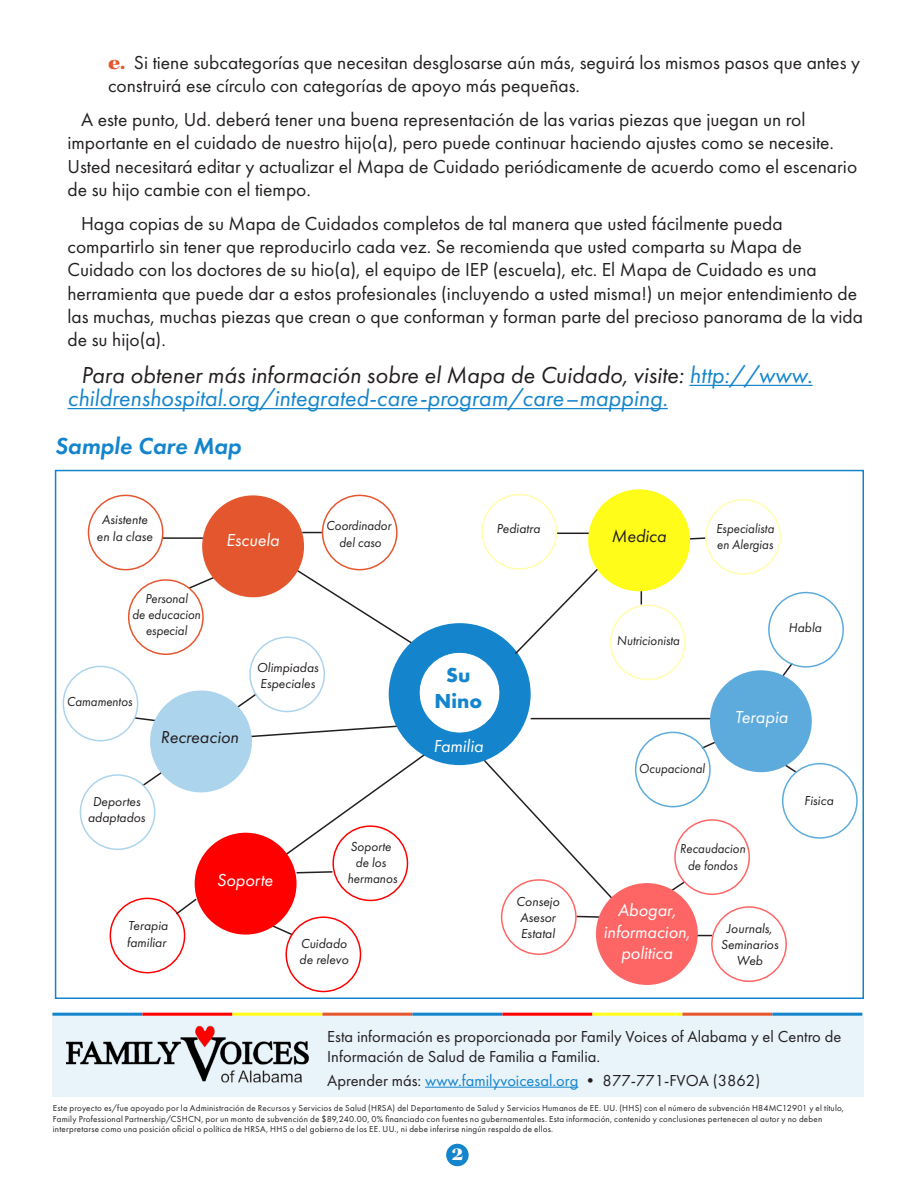
<style>
.page{position:relative;width:918px;height:1188px;background:#fff}
.page>*{position:absolute;margin:0;border:0;box-sizing:border-box;transform-origin:0 0}
.t1{font:italic 24px/23.2px "Futura PT";color:#1485cc}
.t2{font:italic 600 24px "Futura PT";color:#1485cc}
.t3{font:700 21px "Futura PT";color:#1485cc}
.t4{font:19.5px/23.2px "Futura PT";color:#231f20}
.t5{font:italic 18px "Futura PT";color:#fff}
.t6{font:italic 18px "Futura PT";color:#231f20}
.t7{font:18px "Kepler Std Black Ext Subh";color:#fff}
.t8{font:16.5px/19.8px "Futura PT";color:#231f20}
.t9{font:italic 13.5px "Futura PT";color:#231f20}
.t10{font:italic 13.5px "Futura PT";color:#231f20;scale:.95 1}
.Pull_Text{font:9px/10.8px "Futura PT";letter-spacing:.025em;color:#231f20}
.s1{font-family:"Kepler Std Black Ext Subh";font-size:21px;color:#e4572e}
.s2{font-family:"Kepler Std Black Ext Subh";font-size:18px;color:#e4572e}
.s3{color:#231f20}
.s4{color:#1485cc}
</style>
<div class="page">
<div style="left:53px;top:1016px;width:811px;height:80px;background:#e8f3fa"></div>
<img style="left:66px;top:1025px;width:243px;height:58px">
<hr style="left:52px;top:1013px;width:90px;height:3px;background:#1485cc">
<hr style="left:142px;top:1013px;width:90px;height:3px;background:#fe0000">
<hr style="left:232px;top:1013px;width:90px;height:3px;background:#fffc19">
<hr style="left:322px;top:1013px;width:90px;height:3px;background:#e4572e">
<hr style="left:412px;top:1013px;width:90px;height:3px;background:#1485cc">
<hr style="left:502px;top:1013px;width:90px;height:3px;background:#fe0000">
<hr style="left:592px;top:1013px;width:90px;height:3px;background:#fffc19">
<hr style="left:682px;top:1013px;width:90px;height:3px;background:#e4572e">
<hr style="left:772px;top:1013px;width:90px;height:3px;background:#1485cc">
<div style="left:446px;top:1144px;width:23px;height:22px;background:#1485cc;border-radius:50%"></div>
<hr style="left:689px;top:385px;width:124px;height:1px;background:#1485cc">
<hr style="left:68px;top:408px;width:600px;height:1px;background:#1485cc">
<svg style="left:670px;top:880px;width:16px;height:12px"></svg>
<hr style="left:557px;top:533px;width:36px;height:1px;background:#231f20">
<svg style="left:641px;top:591px;width:1px;height:14px"></svg>
<svg style="left:782px;top:661px;width:12px;height:15px"></svg>
<svg style="left:780px;top:761px;width:18px;height:13px"></svg>
<svg style="left:700px;top:740px;width:19px;height:10px"></svg>
<svg style="left:698px;top:935px;width:14px;height:1px"></svg>
<svg style="left:577px;top:915px;width:22px;height:3px"></svg>
<svg style="left:273px;top:926px;width:21px;height:11px"></svg>
<svg style="left:187px;top:574px;width:28px;height:16px"></svg>
<hr style="left:162px;top:537px;width:48px;height:2px;background:#231f20">
<div style="left:88px;top:495px;width:76px;height:75px;border:2px solid #e4572e;border-radius:50%"></div>
<svg style="left:272px;top:553px;width:158px;height:103px"></svg>
<svg style="left:480px;top:756px;width:135px;height:146px"></svg>
<div style="left:389px;top:624px;width:141px;height:140px;background:#1485cc;border-radius:50%"></div>
<svg style="left:513px;top:549px;width:104px;height:107px"></svg>
<hr style="left:531px;top:718px;width:194px;height:1px;background:#231f20">
<div style="left:202px;top:495px;width:102px;height:102px;background:#e4572e;border-radius:50%"></div>
<div style="left:588px;top:489px;width:102px;height:102px;background:#fffc19;border-radius:50%"></div>
<div style="left:710px;top:670px;width:102px;height:102px;background:#5dabdc;border-radius:50%"></div>
<div style="left:596px;top:883px;width:102px;height:102px;background:#fe6666;border-radius:50%"></div>
<div style="left:195px;top:833px;width:102px;height:102px;background:#fe0000;border-radius:50%"></div>
<svg style="left:133px;top:689px;width:309px;height:168px"></svg>
<div style="left:322px;top:495px;width:76px;height:75px;border:2px solid #e4572e;border-radius:50%"></div>
<svg style="left:302px;top:532px;width:20px;height:1px"></svg>
<div style="left:128px;top:579px;width:76px;height:76px;border:2px solid #e4572e;border-radius:50%"></div>
<div style="left:80px;top:774px;width:75px;height:76px;border:2px solid #add4ed;border-radius:50%"></div>
<div style="left:110px;top:898px;width:75px;height:75px;border:2px solid #fe0000;border-radius:50%"></div>
<div style="left:711px;top:906px;width:76px;height:76px;border:2px solid #fe6666;border-radius:50%"></div>
<div style="left:768px;top:592px;width:76px;height:76px;border:2px solid #5dabdc;border-radius:50%"></div>
<div style="left:481px;top:494px;width:76px;height:76px;border:2px solid #fffeae;border-radius:50%"></div>
<div style="left:249px;top:636px;width:76px;height:76px;border:2px solid #add4ed;border-radius:50%"></div>
<div style="left:63px;top:666px;width:75px;height:75px;border:2px solid #add4ed;border-radius:50%"></div>
<div style="left:285px;top:916px;width:76px;height:76px;border:2px solid #fe0000;border-radius:50%"></div>
<div style="left:674px;top:819px;width:76px;height:76px;border:2px solid #fe6666;border-radius:50%"></div>
<div style="left:501px;top:879px;width:76px;height:76px;border:2px solid #fe6666;border-radius:50%"></div>
<div style="left:635px;top:732px;width:76px;height:75px;border:2px solid #5dabdc;border-radius:50%"></div>
<div style="left:332px;top:825px;width:76px;height:76px;border:2px solid #fe0000;border-radius:50%"></div>
<div style="left:782px;top:763px;width:76px;height:76px;border:2px solid #5dabdc;border-radius:50%"></div>
<div style="left:705px;top:499px;width:76px;height:76px;border:2px solid #fffeae;border-radius:50%"></div>
<div style="left:610px;top:605px;width:76px;height:75px;border:2px solid #fffeae;border-radius:50%"></div>
<svg style="left:174px;top:897px;width:24px;height:19px"></svg>
<svg style="left:295px;top:870px;width:39px;height:4px"></svg>
<svg style="left:690px;top:537px;width:17px;height:3px"></svg>
<div style="left:419px;top:652px;width:81px;height:81px;background:#fff;border-radius:50%"></div>
<div style="left:419px;top:652px;width:81px;height:81px;border:1px solid #1485cc;border-radius:50%"></div>
<hr style="left:425px;top:1087px;width:153px;height:1px;background:#1485cc">
<p class="t4" style="left:108px;top:51px;width:754px"><span class="s1">e</span><span class="s2">.</span> Si tiene subcategorías que necesitan desglosarse aún más, seguirá los mismos pasos que antes y construirá ese círculo con categorías de apoyo más pequeñas.</p>
<p class="t4" style="left:68px;top:108px;width:791px;text-indent:14px">A este punto, Ud. deberá tener una buena representación de las varias piezas que juegan un rol importante en el cuidado de nuestro hijo(a), pero puede continuar haciendo ajustes como se necesite.<br>Usted necesitará editar y actualizar el Mapa de Cuidado periódicamente de acuerdo como el escenario de su hijo cambie con el tiempo.</p>
<p class="t4" style="left:68px;top:212px;width:797px;text-indent:14px">Haga copias de su Mapa de Cuidados completos de tal manera que usted fácilmente pueda compartirlo sin tener que reproducirlo cada vez. Se recomienda que usted comparta su Mapa de Cuidado con los doctores de su hio(a), el equipo de IEP (escuela), etc. El Mapa de Cuidado es una herramienta que puede dar a estos profesionales (incluyendo a usted misma!) un mejor entendimiento de las muchas, muchas piezas que crean o que conforman y forman parte del precioso panorama de la vida de su hijo(a).</p>
<p class="t1" style="left:68px;top:363px;width:747px;text-indent:14px"><span class="s3">Para obtener más información sobre el Mapa de Cuidado, visite:</span> http://www. childrenshospital.org/integrated-care-program/care–mapping.</p>
<p class="t2" style="left:55px;top:430px;width:188px">Sample Care Map</p>
<p class="t9" style="left:102px;top:512px;width:47px">Asistente</p>
<p class="t9" style="left:97px;top:528px;width:58px">en la clase</p>
<p class="t10" style="left:326px;top:518px;width:70px">Coordinador</p>
<p class="t10" style="left:339px;top:534px;width:46px">del caso</p>
<p class="t9" style="left:497px;top:520px;width:45px">Pediatra</p>
<p class="t5" style="left:226px;top:529px;width:55px">Escuela</p>
<p class="t6" style="left:612px;top:525px;width:56px">Medica</p>
<p class="t10" style="left:716px;top:521px;width:63px">Especialista</p>
<p class="t10" style="left:717px;top:537px;width:61px">en Alergias</p>
<p class="t9" style="left:145px;top:590px;width:44px">Personal</p>
<p class="t10" style="left:132px;top:607px;width:73px">de educacion</p>
<p class="t10" style="left:146px;top:623px;width:45px">especial</p>
<p class="t10" style="left:67px;top:693px;width:71px">Camamentos</p>
<p class="t6" style="left:161px;top:727px;width:80px">Recreacion</p>
<p class="t9" style="left:257px;top:660px;width:63px">Olimpiadas</p>
<p class="t9" style="left:260px;top:676px;width:56px">Especiales</p>
<p class="t9" style="left:93px;top:793px;width:49px">Deportes</p>
<p class="t9" style="left:88px;top:809px;width:59px">adaptados</p>
<p class="t3" style="left:446px;top:662px;width:26px">Su</p>
<p class="t3" style="left:435px;top:687px;width:49px">Nino</p>
<p class="t5" style="left:434px;top:736px;width:51px">Familia</p>
<p class="t10" style="left:617px;top:632px;width:68px">Nutricionista</p>
<p class="t10" style="left:639px;top:761px;width:71px">Ocupacional</p>
<p class="t9" style="left:788px;top:620px;width:35px">Habla</p>
<p class="t5" style="left:735px;top:706px;width:55px">Terapia</p>
<p class="t9" style="left:804px;top:792px;width:31px">Fisica</p>
<p class="t9" style="left:128px;top:918px;width:41px">Terapia</p>
<p class="t9" style="left:127px;top:934px;width:41px">familiar</p>
<p class="t5" style="left:217px;top:870px;width:58px">Soporte</p>
<p class="t9" style="left:351px;top:838px;width:42px">Soporte</p>
<p class="t9" style="left:356px;top:854px;width:32px">de los</p>
<p class="t9" style="left:348px;top:871px;width:51px">hermanos</p>
<p class="t9" style="left:301px;top:935px;width:48px">Cuidado</p>
<p class="t9" style="left:299px;top:951px;width:51px">de relevo</p>
<p class="t9" style="left:516px;top:893px;width:45px">Consejo</p>
<p class="t9" style="left:520px;top:910px;width:37px">Asesor</p>
<p class="t9" style="left:521px;top:926px;width:36px">Estatal</p>
<p class="t10" style="left:680px;top:841px;width:70px">Recaudacion</p>
<p class="t10" style="left:688px;top:857px;width:54px">de fondos</p>
<p class="t5" style="left:618px;top:899px;width:60px">Abogar,</p>
<p class="t5" style="left:604px;top:921px;width:88px">informacion,</p>
<p class="t5" style="left:621px;top:943px;width:53px">politica</p>
<p class="t9" style="left:727px;top:920px;width:47px">Journals,</p>
<p class="t9" style="left:721px;top:937px;width:59px">Seminarios</p>
<p class="t9" style="left:736px;top:953px;width:28px">Web</p>
<p class="t8" style="left:327px;top:1026px;width:516px">Esta información es proporcionada por Family Voices of Alabama y el Centro de<br>Información de Salud de Familia a Familia.</p>
<p class="t8" style="left:327px;top:1070px;width:434px">Aprender más: <span class="s4">www.familyvoicesal.org</span> • 877-771-FVOA (3862)</p>
<p class="Pull_Text" style="left:53px;top:1102px;width:793px">Este proyecto es/fue apoyado por la Administración de Recursos y Servicios de Salud (HRSA) del Departamento de Salud y Servicios Humanos de EE. UU. (HHS) con el número de subvención H84MC12901 y el título,<br>Family Professional Partnership/CSHCN, por un monto de subvención de $89,240.00, 0% financiado con fuentes no gubernamentales. Esta información, contenido y conclusiones pertenecen al autor y no deben interpretarse como una posición oficial o política de HRSA, HHS o del gobierno de los EE. UU., ni debe inferirse ningún respaldo de ellos.</p>
<p class="t7" style="left:452px;top:1144px;width:13px">2</p>
</div>
